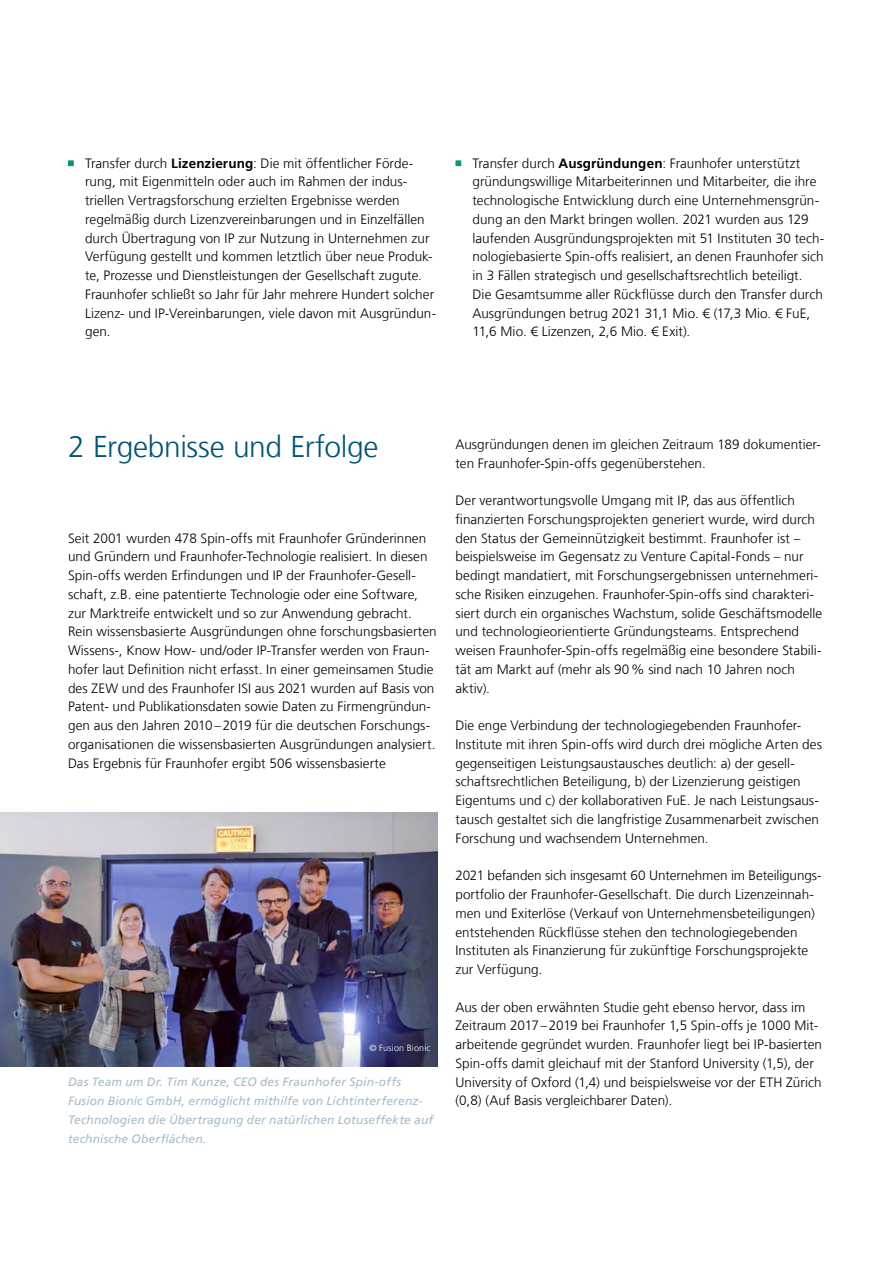
<style>
.page{position:relative;width:893px;height:1263px;background:#fff}
.page>*{position:absolute;margin:0;border:0;box-sizing:border-box;transform-origin:0 0}
.t1{font:300 30px "Frutiger LT Com";letter-spacing:-.015em;color:#005478}
.t2{font:300 13.5px/18.8px "Frutiger LT Com";color:#000}
.t3{font:italic 12px/18.8px "Frutiger LT Com";letter-spacing:.015em;color:#a5bcca}
.t4{font:300 9px "Frutiger LT Com";letter-spacing:.02em;color:#fff}
.s1{font-weight:700}
</style>
<div class="page">
<img style="left:0;top:813px;width:438px;height:253px">
<svg style="left:68px;top:160px;width:6px;height:6px"></svg>
<svg style="left:455px;top:160px;width:7px;height:6px"></svg>
<p class="t2" style="left:85px;top:154px;width:353px">Transfer durch <span class="s1">Lizenzierung</span>: Die mit öffentlicher Förde&shy;rung, mit Eigenmitteln oder auch im Rahmen der indus&shy;triellen Vertragsforschung erzielten Ergebnisse werden regelmäßig durch Lizenzvereinbarungen und in Einzelfällen durch Übertragung von IP zur Nutzung in Unternehmen zur Verfügung gestellt und kommen letztlich über neue Produk&shy;te, Prozesse und Dienstleistungen der Gesellschaft zugute.<br>Fraunhofer schließt so Jahr für Jahr mehrere Hundert solcher Lizenz- und IP-Vereinbarungen, viele davon mit Ausgründun&shy;gen.</p>
<p class="t2" style="left:472px;top:154px;width:353px">Transfer durch <span class="s1">Ausgründungen</span>: Fraunhofer unterstützt gründungswillige Mitarbeiterinnen und Mitarbeiter, die ihre technologische Entwicklung durch eine Unternehmensgrün&shy;dung an den Markt bringen wollen. 2021 wurden aus 129 laufenden Ausgründungsprojekten mit 51 Instituten 30 tech&shy;nologiebasierte Spin-offs realisiert, an denen Fraunhofer sich in 3 Fällen strategisch und gesellschaftsrechtlich beteiligt.<br>Die Gesamtsumme aller Rückflüsse durch den Transfer durch Ausgründungen betrug 2021 31,1 Mio. € (17,3 Mio. € FuE, 11,6 Mio. € Lizenzen, 2,6 Mio. € Exit).</p>
<h1 class="t1" style="left:68px;top:429px;width:312px">2 Ergebnisse und Erfolge</h1>
<p class="t2" style="left:68px;top:529px;width:370px">Seit 2001 wurden 478 Spin-offs mit Fraunhofer Gründerinnen und Gründern und Fraunhofer-Technologie realisiert. In diesen Spin-offs werden Erfindungen und IP der Fraunhofer-Gesell&shy;schaft, z.B. eine patentierte Technologie oder eine Software, zur Marktreife entwickelt und so zur Anwendung gebracht.<br>Rein wissensbasierte Ausgründungen ohne forschungsbasierten Wissens-, Know How- und/oder IP-Transfer werden von Fraun&shy;hofer laut Definition nicht erfasst. In einer gemeinsamen Studie des ZEW und des Fraunhofer ISI aus 2021 wurden auf Basis von Patent- und Publikationsdaten sowie Daten zu Firmengründun&shy;gen aus den Jahren 2010–2019 für die deutschen Forschungs&shy;organisationen die wissensbasierten Ausgründungen analysiert.<br>Das Ergebnis für Fraunhofer ergibt 506 wissensbasierte</p>
<p class="t4" style="left:369px;top:1043px;width:63px">© Fusion Bionic</p>
<p class="t3" style="left:68px;top:1073px;width:367px">Das Team um Dr. Tim Kunze, CEO des Fraunhofer Spin-offs Fusion Bionic GmbH, ermöglicht mithilfe von Lichtinterferenz-Technologien die Übertragung der natürlichen Lotuseffekte auf technische Oberflächen.</p>
<p class="t2" style="left:455px;top:435px;width:367px">Ausgründungen denen im gleichen Zeitraum 189 dokumentier&shy;ten Fraunhofer-Spin-offs gegenüberstehen.</p>
<p class="t2" style="left:455px;top:491px;width:368px">Der verantwortungsvolle Umgang mit IP, das aus öffentlich finanzierten Forschungsprojekten generiert wurde, wird durch den Status der Gemeinnützigkeit bestimmt. Fraunhofer ist – beispielsweise im Gegensatz zu Venture Capital-Fonds – nur bedingt mandatiert, mit Forschungsergebnissen unternehmeri&shy;sche Risiken einzugehen. Fraunhofer-Spin-offs sind charakteri&shy;siert durch ein organisches Wachstum, solide Geschäftsmodelle und technologieorientierte Gründungsteams. Entsprechend weisen Fraunhofer-Spin-offs regelmäßig eine besondere Stabili&shy;tät am Markt auf (mehr als 90% sind nach 10 Jahren noch aktiv).</p>
<p class="t2" style="left:455px;top:716px;width:368px">Die enge Verbindung der technologiegebenden Fraunhofer-Institute mit ihren Spin-offs wird durch drei mögliche Arten des gegenseitigen Leistungsaustausches deutlich: a) der gesell&shy;schaftsrechtlichen Beteiligung, b) der Lizenzierung geistigen Eigentums und c) der kollaborativen FuE. Je nach Leistungsaus&shy;tausch gestaltet sich die langfristige Zusammenarbeit zwischen Forschung und wachsendem Unternehmen.</p>
<p class="t2" style="left:455px;top:866px;width:366px">2021 befanden sich insgesamt 60 Unternehmen im Beteiligungs&shy;portfolio der Fraunhofer-Gesellschaft. Die durch Lizenzeinnah&shy;men und Exiterlöse (Verkauf von Unternehmensbeteiligungen) entstehenden Rückflüsse stehen den technologiegebenden Instituten als Finanzierung für zukünftige Forschungsprojekte zur Verfügung.</p>
<p class="t2" style="left:455px;top:997px;width:368px">Aus der oben erwähnten Studie geht ebenso hervor, dass im Zeitraum 2017–2019 bei Fraunhofer 1,5 Spin-offs je 1000 Mit&shy;arbeitende gegründet wurden. Fraunhofer liegt bei IP-basierten Spin-offs damit gleichauf mit der Stanford University (1,5), der University of Oxford (1,4) und beispielsweise vor der ETH Zürich (0,8) (Auf Basis vergleichbarer Daten).</p>
</div>
